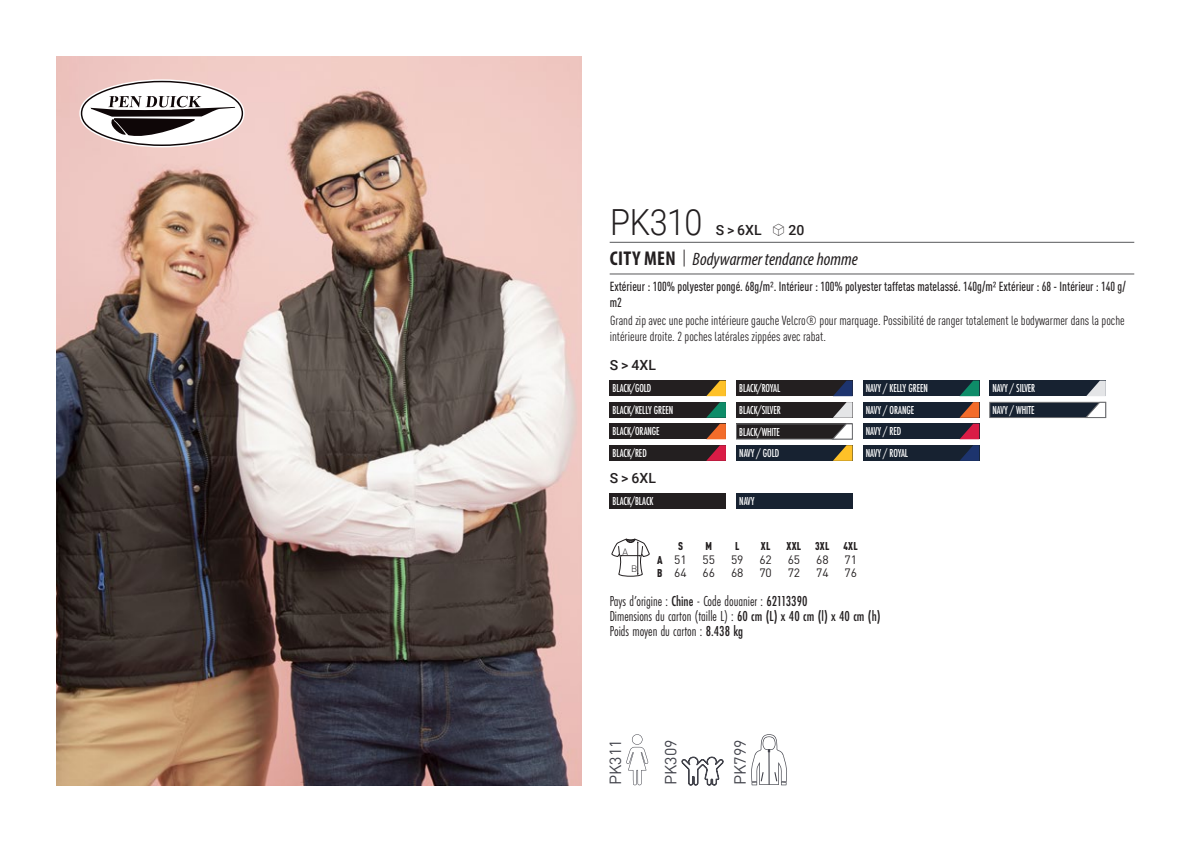
<style>
.page{position:relative;width:1191px;height:842px;background:#fff}
.page>*{position:absolute;margin:0;border:0;box-sizing:border-box;transform-origin:0 0}
.t1{font:300 36px "Roboto";letter-spacing:-.015em;color:#231f20;scale:.9 1}
.t2{font:italic 18px "Myriad Variable Concept";color:#231f20}
.t3{font:16px "DIN Pro";color:#43444c}
.t4{font:15px "Futura PT Cond";color:#231f20;scale:.95 1}
.t5{font:500 14px "Roboto";letter-spacing:.005em;color:#231f20}
.t6{font:condensed 13px/16px "DIN Pro";color:#231f20}
.grammage_2020{font:500 condensed 13px/16px "DIN Pro";color:#231f20;scale:.95 1}
.Coloris_nuancier_bla{font:500 12px "Futura PT Cond";letter-spacing:-.01em;color:#fff;scale:.9 1}
._88_tailles_tab_maig{font:12px "DIN Pro";color:#231f20}
.Coloris_nuancier{font:500 12px "Futura PT Cond";letter-spacing:-.01em;color:#fff;scale:.9 1}
._88_tailles_tab_maig-2{font:900 condensed 11.2px "DIN Pro";letter-spacing:.02em;color:#231f20;scale:.95 1}
.t7{font:300 9.2px "DIN";color:#231f20}
.s1{font-family:"Linotype Shapeshifter";font-weight:400;font-size:16px}
.s2{font-family:"Myriad Pro";font-weight:700;font-style:normal;font-stretch:condensed;font-size:20px}
.s3{font-family:"Roboto Condensed";font-weight:300;font-style:normal;font-size:20px}
.s4{font-weight:900;font-stretch:condensed;font-size:11.2px}
.s5{font-weight:500}
</style>
<div class="page">
<img style="left:57px;top:57px;width:524px;height:728px">
<svg style="left:79px;top:79px;width:165px;height:68px"></svg>
<div style="left:609px;top:381px;width:117px;height:15px;background:#231f20"></div>
<svg style="left:706px;top:381px;width:20px;height:15px"></svg>
<div style="left:609px;top:402px;width:117px;height:16px;background:#231f20"></div>
<svg style="left:706px;top:402px;width:20px;height:16px"></svg>
<div style="left:609px;top:424px;width:117px;height:15px;background:#231f20"></div>
<svg style="left:706px;top:424px;width:20px;height:15px"></svg>
<div style="left:609px;top:445px;width:117px;height:16px;background:#231f20"></div>
<svg style="left:706px;top:445px;width:20px;height:16px"></svg>
<div style="left:736px;top:381px;width:116px;height:15px;background:#231f20"></div>
<svg style="left:833px;top:381px;width:19px;height:15px"></svg>
<div style="left:736px;top:402px;width:116px;height:16px;background:#231f20"></div>
<div style="left:736px;top:424px;width:116px;height:15px;background:#231f20"></div>
<div style="left:736px;top:424px;width:116px;height:15px;border:1px solid #6c6d70"></div>
<svg style="left:832px;top:402px;width:20px;height:37px"></svg>
<div style="left:736px;top:445px;width:116px;height:16px;background:#172231"></div>
<svg style="left:833px;top:445px;width:19px;height:16px"></svg>
<div style="left:863px;top:381px;width:116px;height:15px;background:#172231"></div>
<svg style="left:960px;top:381px;width:19px;height:15px"></svg>
<div style="left:863px;top:402px;width:116px;height:16px;background:#172231"></div>
<svg style="left:959px;top:402px;width:20px;height:16px"></svg>
<div style="left:863px;top:424px;width:116px;height:15px;background:#172231"></div>
<svg style="left:960px;top:424px;width:19px;height:15px"></svg>
<div style="left:863px;top:445px;width:116px;height:16px;background:#172231"></div>
<svg style="left:960px;top:445px;width:19px;height:16px"></svg>
<div style="left:989px;top:381px;width:116px;height:15px;background:#172231"></div>
<svg style="left:1086px;top:381px;width:19px;height:15px"></svg>
<div style="left:989px;top:402px;width:116px;height:16px;background:#172231;border:1px solid #6c6d70"></div>
<svg style="left:1085px;top:402px;width:21px;height:16px"></svg>
<div style="left:609px;top:493px;width:117px;height:16px;background:#231f20"></div>
<div style="left:736px;top:493px;width:116px;height:16px;background:#172231"></div>
<svg style="left:626px;top:734px;width:22px;height:51px"></svg>
<svg style="left:681px;top:757px;width:42px;height:28px"></svg>
<svg style="left:751px;top:734px;width:36px;height:51px"></svg>
<svg style="left:611px;top:539px;width:38px;height:37px"></svg>
<hr style="left:609px;top:242px;width:525px;height:1px;background:#57585a">
<hr style="left:609px;top:274px;width:525px;height:1px;background:#57585a">
<p class="t1" style="left:610px;top:197px;width:104px">PK310</p>
<p class="t5" style="left:715px;top:220px;width:90px">S &gt; 6XL <span class="s1">S</span> 20</p>
<p class="t2" style="left:610px;top:249px;width:249px"><span class="s2">CITY MEN</span> <span class="s3">|</span> Bodywarmer tendance homme</p>
<p class="grammage_2020" style="left:609px;top:277px;width:545px">Extérieur : 100% polyester pongé. 68g/m². Intérieur : 100% polyester taffetas matelassé. 140g/m² Extérieur : 68 - Intérieur : 140 g/ m2</p>
<p class="t6" style="left:609px;top:312px;width:516px">Grand zip avec une poche intérieure gauche Velcro® pour marquage. Possibilité de ranger totalement le bodywarmer dans la poche intérieure droite. 2 poches latérales zippées avec rabat.</p>
<p class="t5" style="left:610px;top:355px;width:48px">S &gt; 4XL</p>
<p class="Coloris_nuancier_bla" style="left:612px;top:381px;width:45px">BLACK/GOLD</p>
<p class="Coloris_nuancier_bla" style="left:612px;top:403px;width:69px">BLACK/KELLY GREEN</p>
<p class="Coloris_nuancier_bla" style="left:612px;top:424px;width:54px">BLACK/ORANGE</p>
<p class="Coloris_nuancier_bla" style="left:612px;top:446px;width:40px">BLACK/RED</p>
<p class="Coloris_nuancier_bla" style="left:739px;top:381px;width:47px">BLACK/ROYAL</p>
<p class="Coloris_nuancier_bla" style="left:739px;top:403px;width:48px">BLACK/SILVER</p>
<p class="Coloris_nuancier" style="left:739px;top:424px;width:47px">BLACK/WHITE</p>
<p class="Coloris_nuancier_bla" style="left:739px;top:446px;width:46px">NAVY / GOLD</p>
<p class="t5" style="left:610px;top:468px;width:48px">S &gt; 6XL</p>
<p class="Coloris_nuancier_bla" style="left:612px;top:494px;width:47px">BLACK/BLACK</p>
<p class="Coloris_nuancier_bla" style="left:739px;top:494px;width:18px">NAVY</p>
<p class="Coloris_nuancier_bla" style="left:866px;top:381px;width:70px">NAVY / KELLY GREEN</p>
<p class="Coloris_nuancier_bla" style="left:866px;top:403px;width:55px">NAVY / ORANGE</p>
<p class="Coloris_nuancier_bla" style="left:866px;top:424px;width:41px">NAVY / RED</p>
<p class="Coloris_nuancier_bla" style="left:866px;top:446px;width:48px">NAVY / ROYAL</p>
<p class="t7" style="left:622px;top:546px;width:7px">A</p>
<p class="t7" style="left:631px;top:563px;width:8px">B</p>
<p class="_88_tailles_tab_maig-2" style="left:678px;top:538px;width:7px">S</p>
<p class="_88_tailles_tab_maig-2" style="left:705px;top:538px;width:8px">M</p>
<p class="_88_tailles_tab_maig-2" style="left:735px;top:538px;width:6px">L</p>
<p class="_88_tailles_tab_maig-2" style="left:761px;top:538px;width:12px">XL</p>
<p class="_88_tailles_tab_maig-2" style="left:786px;top:538px;width:46px">XXL 3XL</p>
<p class="_88_tailles_tab_maig-2" style="left:843px;top:538px;width:16px">4XL</p>
<p class="_88_tailles_tab_maig" style="left:657px;top:550px;width:31px"><span class="s4">A</span> 51</p>
<p class="_88_tailles_tab_maig" style="left:702px;top:550px;width:14px">55</p>
<p class="_88_tailles_tab_maig" style="left:731px;top:550px;width:14px">59</p>
<p class="_88_tailles_tab_maig" style="left:759px;top:550px;width:14px">62</p>
<p class="_88_tailles_tab_maig" style="left:787px;top:550px;width:14px">65</p>
<p class="_88_tailles_tab_maig" style="left:816px;top:550px;width:14px">68</p>
<p class="_88_tailles_tab_maig" style="left:844px;top:550px;width:14px">71</p>
<p class="_88_tailles_tab_maig" style="left:657px;top:564px;width:31px"><span class="s4">B</span> 64</p>
<p class="_88_tailles_tab_maig" style="left:702px;top:564px;width:14px">66</p>
<p class="_88_tailles_tab_maig" style="left:731px;top:564px;width:14px">68</p>
<p class="_88_tailles_tab_maig" style="left:759px;top:564px;width:14px">70</p>
<p class="_88_tailles_tab_maig" style="left:787px;top:564px;width:14px">72</p>
<p class="_88_tailles_tab_maig" style="left:816px;top:564px;width:14px">74</p>
<p class="_88_tailles_tab_maig" style="left:844px;top:564px;width:14px">76</p>
<p class="t4" style="left:609px;top:592px;width:210px">Pays d’origine : <span class="s5">Chine</span> - Code douanier : <span class="s5">62113390</span></p>
<p class="t4" style="left:609px;top:607px;width:287px">Dimensions du carton (taille L) : <span class="s5">60 cm (L) x 40 cm (l) x 40 cm (h)</span></p>
<p class="t4" style="left:609px;top:622px;width:142px">Poids moyen du carton : <span class="s5">8.438 kg</span></p>
<p class="t3" style="left:602px;top:785px;width:47px;rotate:-90deg">PK311</p>
<p class="t3" style="left:658px;top:785px;width:47px;rotate:-90deg">PK309</p>
<p class="t3" style="left:727px;top:785px;width:47px;rotate:-90deg">PK799</p>
<p class="Coloris_nuancier_bla" style="left:992px;top:381px;width:49px">NAVY / SILVER</p>
<p class="Coloris_nuancier" style="left:992px;top:403px;width:48px">NAVY / WHITE</p>
</div>
